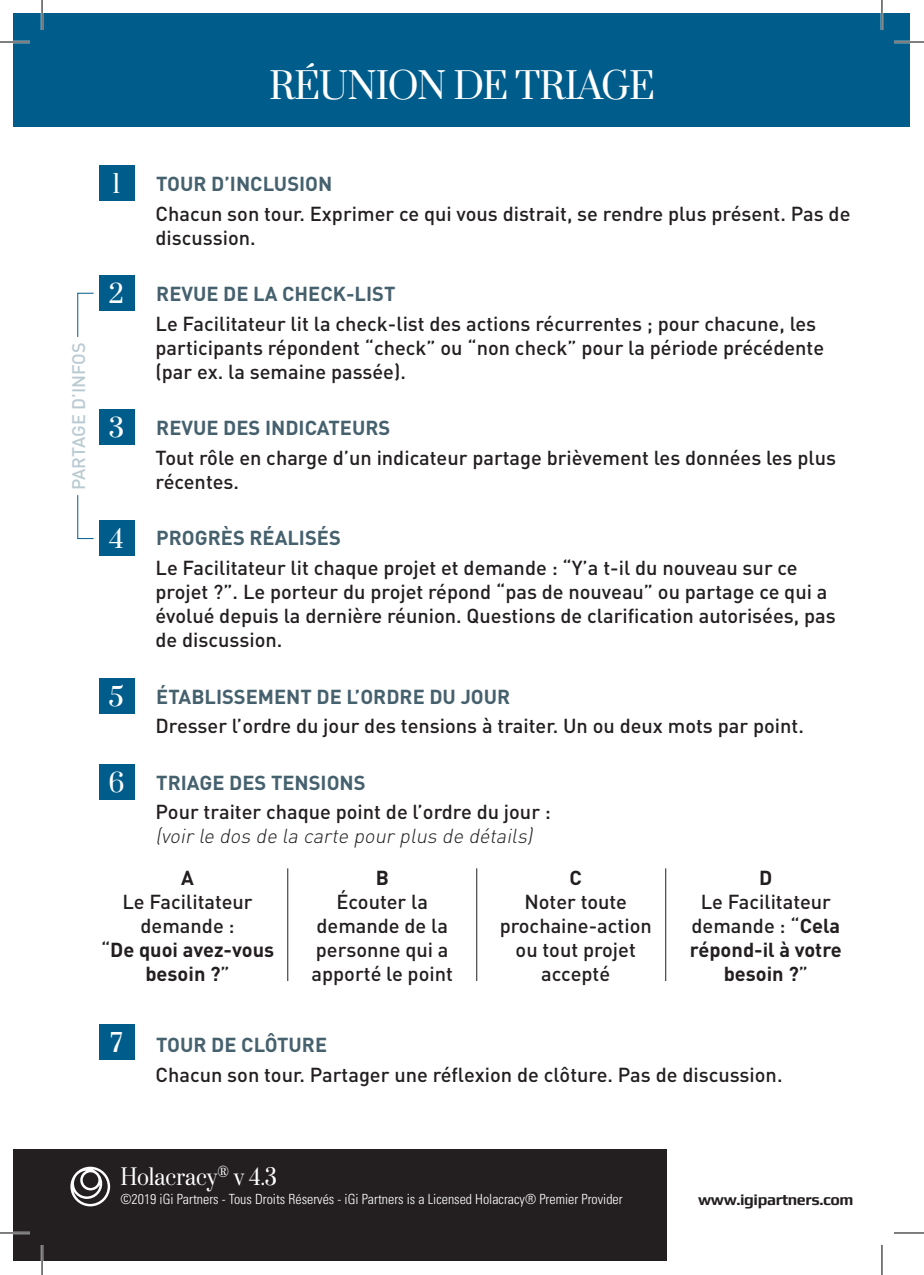
<style>
.page{position:relative;width:924px;height:1275px;background:#fff}
.page>*{position:absolute;margin:0;border:0;box-sizing:border-box;transform-origin:0 0}
.t1{font:36px "Prata";letter-spacing:-.025em;color:#fff}
.t2{font:25px "Prata";color:#fff}
.t3{font:22px "Prata";color:#fff;scale:.9 1}
.t4{font:500 20px/24px "DIN";color:#231f20}
.t5{font:700 20px "DIN";color:#46616e}
.t6{font:700 20px/24px "DIN";color:#231f20;text-align:center}
.t7{font:italic 300 20px "DIN";color:#231f20}
.t8{font:500 18px "DIN";color:#bacad2}
.t9{font:700 16px "Play";letter-spacing:-.025em;color:#231f20}
.t10{font:300 condensed 14px "Univers";color:#fff}
.s1{font-weight:700}
.s2{font-weight:500}
</style>
<div class="page">
<div style="left:99px;top:165px;width:35px;height:36px;background:#005d8b"></div>
<div style="left:99px;top:275px;width:35px;height:36px;background:#005d8b"></div>
<div style="left:99px;top:410px;width:35px;height:35px;background:#005d8b"></div>
<div style="left:99px;top:520px;width:35px;height:35px;background:#005d8b"></div>
<div style="left:99px;top:678px;width:35px;height:35px;background:#005d8b"></div>
<div style="left:99px;top:764px;width:35px;height:35px;background:#005d8b"></div>
<hr style="left:287px;top:868px;width:1px;height:113px;background:#231f20">
<hr style="left:476px;top:868px;width:1px;height:113px;background:#231f20">
<hr style="left:665px;top:868px;width:1px;height:113px;background:#231f20">
<div style="left:99px;top:1024px;width:35px;height:36px;background:#005d8b"></div>
<svg style="left:77px;top:293px;width:17px;height:44px"></svg>
<div style="left:14px;top:14px;width:895px;height:113px;background:#005d8b"></div>
<svg style="left:77px;top:495px;width:17px;height:44px"></svg>
<div style="left:14px;top:1149px;width:652px;height:112px;background:#231f20"></div>
<svg style="left:70px;top:1166px;width:40px;height:40px"></svg>
<hr style="left:0;top:41px;width:30px;height:2px;background:#fff">
<hr style="left:893px;top:41px;width:30px;height:2px;background:#fff">
<hr style="left:0;top:1231px;width:30px;height:3px;background:#fff">
<hr style="left:41px;top:0;width:2px;height:30px;background:#fff">
<hr style="left:41px;top:1245px;width:2px;height:30px;background:#fff">
<hr style="left:880px;top:0;width:2px;height:30px;background:#fff">
<hr style="left:0;top:42px;width:30px;height:1px;background:#000">
<hr style="left:893px;top:42px;width:30px;height:1px;background:#000">
<hr style="left:0;top:1232px;width:30px;height:1px;background:#000">
<hr style="left:893px;top:1232px;width:30px;height:1px;background:#000">
<hr style="left:42px;top:0;width:1px;height:30px;background:#000">
<hr style="left:42px;top:1245px;width:1px;height:30px;background:#000">
<hr style="left:881px;top:0;width:1px;height:30px;background:#000">
<hr style="left:881px;top:1245px;width:1px;height:30px;background:#000">
<p class="t1" style="left:269px;top:63px;width:387px">RÉUNION DE TRIAGE</p>
<p class="t8" style="left:67px;top:490px;width:149px;rotate:-90deg">PARTAGE D’INFOS</p>
<p class="t2" style="left:112px;top:168px;width:10px">1</p>
<p class="t5" style="left:156px;top:171px;width:177px">TOUR D’INCLUSION</p>
<p class="t4" style="left:155px;top:201px;width:696px">Chacun son tour. Exprimer ce qui vous distrait, se rendre plus présent. Pas de discussion.</p>
<p class="t2" style="left:109px;top:278px;width:17px">2</p>
<p class="t5" style="left:156px;top:281px;width:240px">REVUE DE LA CHECK-LIST</p>
<p class="t4" style="left:155px;top:311px;width:669px">Le Facilitateur lit la check-list des actions récurrentes ; pour chacune, les participants répondent “check” ou “non check” pour la période précédente (par ex. la semaine passée).</p>
<p class="t2" style="left:109px;top:412px;width:17px">3</p>
<p class="t5" style="left:156px;top:415px;width:235px">REVUE DES INDICATEURS</p>
<p class="t4" style="left:155px;top:445px;width:681px">Tout rôle en charge d’un indicateur partage brièvement les données les plus récentes.</p>
<p class="t2" style="left:109px;top:523px;width:16px">4</p>
<p class="t5" style="left:156px;top:525px;width:186px">PROGRÈS RÉALISÉS</p>
<p class="t4" style="left:155px;top:555px;width:681px">Le Facilitateur lit chaque projet et demande : “Y’a t-il du nouveau sur ce projet ?”. Le porteur du projet répond “pas de nouveau” ou partage ce qui a évolué depuis la dernière réunion. Questions de clarification autorisées, pas de discussion.</p>
<p class="t2" style="left:109px;top:681px;width:17px">5</p>
<p class="t5" style="left:156px;top:683px;width:355px">ÉTABLISSEMENT DE L’ORDRE DU JOUR</p>
<p class="t4" style="left:155px;top:713px;width:649px">Dresser l’ordre du jour des tensions à traiter. Un ou deux mots par point.</p>
<p class="t2" style="left:108px;top:767px;width:18px">6</p>
<p class="t5" style="left:156px;top:769px;width:211px">TRIAGE DES TENSIONS</p>
<p class="t4" style="left:155px;top:799px;width:397px">Pour traiter chaque point de l’ordre du jour :</p>
<p class="t7" style="left:155px;top:824px;width:382px">(voir le dos de la carte pour plus de détails)</p>
<p class="t6" style="left:181px;top:865px;width:14px">A</p>
<p class="t4" style="left:101px;top:889px;width:175px;text-align:center">Le Facilitateur demande :<br>“<span class="s1">De quoi avez-vous besoin ?</span>”</p>
<p class="t6" style="left:569px;top:865px;width:14px">C</p>
<p class="t4" style="left:499px;top:889px;width:154px;text-align:center">Noter toute prochaine-action ou tout projet accepté</p>
<p class="t6" style="left:375px;top:865px;width:15px">B</p>
<p class="t4" style="left:311px;top:889px;width:143px;text-align:center">Écouter la demande de la personne qui a apporté le point</p>
<p class="t6" style="left:759px;top:865px;width:15px">D</p>
<p class="t6" style="left:689px;top:889px;width:153px"><span class="s2">Le Facilitateur demande : “</span>Cela répond-il à votre besoin ?<span class="s2">”</span></p>
<p class="t2" style="left:110px;top:1027px;width:14px">7</p>
<p class="t5" style="left:156px;top:1031px;width:172px">TOUR DE CLÔTURE</p>
<p class="t4" style="left:155px;top:1062px;width:628px">Chacun son tour. Partager une réflexion de clôture. Pas de discussion.</p>
<p class="t3" style="left:120px;top:1163px;width:176px">Holacracy<sup>®</sup> v 4.3</p>
<p class="t10" style="left:120px;top:1191px;width:503px">©2019 iGi Partners - Tous Droits Réservés - iGi Partners is a Licensed Holacracy® Premier Provider</p>
<p class="t9" style="left:697px;top:1189px;width:157px">www.igipartners.com</p>
</div>
